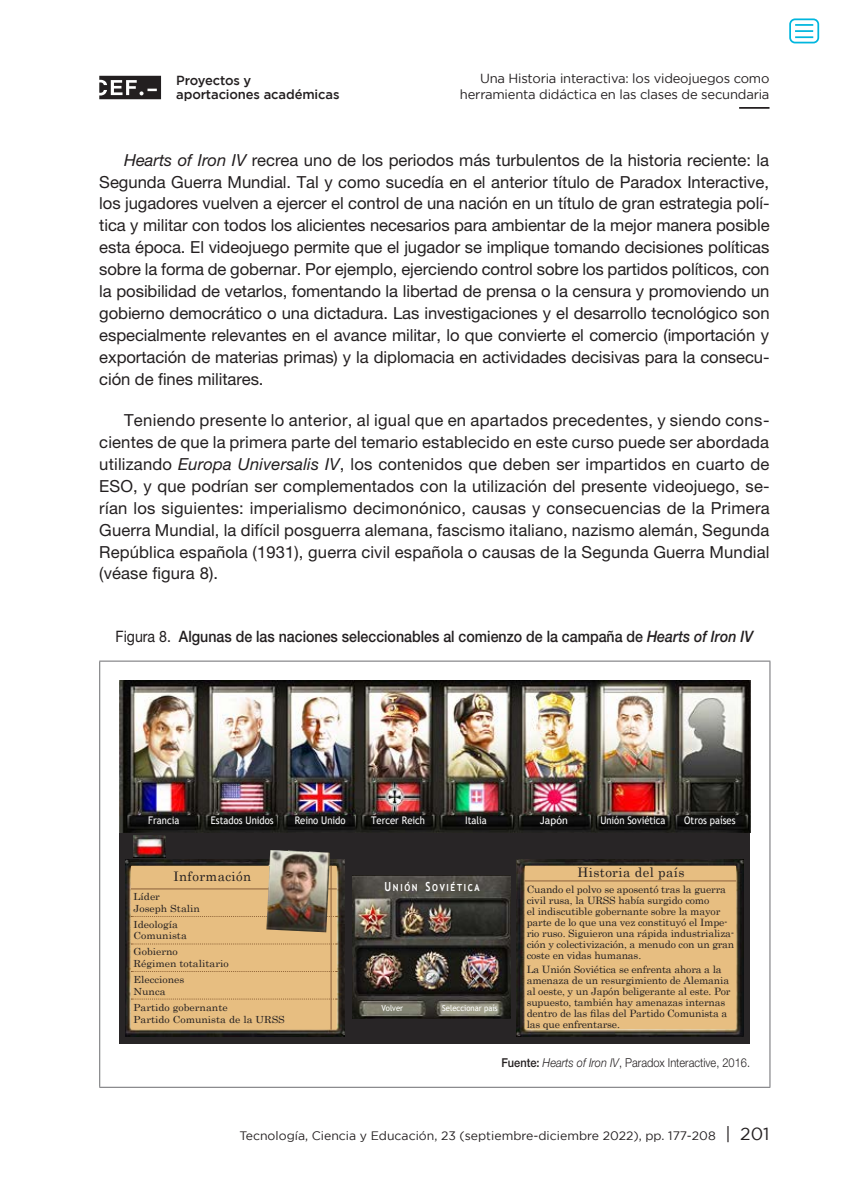
<style>
.page{position:relative;width:844px;height:1191px;background:#fff}
.page>*{position:absolute;margin:0;border:0;box-sizing:border-box;transform-origin:0 0}
.texto_normal{font:16.62px/21.9px "Helvetica Neue LT Std";color:#231f20;text-align:justify}
.Tablas_título{font:500 15.75px "Helvetica Neue LT Std";color:#231f20;scale:.9 1}
.t1{font:13.12px/16.6px "Gotham";letter-spacing:-.015em;color:#231f20;text-align:right}
.t2{font:500 13.12px/14.2px "Gotham";letter-spacing:-.01em;color:#231f20}
.Tablas_y_gráficos{font:13.12px "Century";letter-spacing:.03em;color:#231f20}
.Tablas_y_gráficos-2{font:700 12.42px "Trebuchet MS";letter-spacing:.17em;color:#fff;scale:.79 1}
.t3{font:12.25px "Gotham";color:#231f20}
.Fuente_tablas_y_graf{font:300 12.25px "Helvetica Neue LT Std";color:#231f20;scale:.9 1}
.Tablas_y_gráficos-3{font:10.5px "Trebuchet MS";color:#fff;scale:.9 1}
.Tablas_y_gráficos-4{font:10.5px "Trebuchet MS";color:#fff}
.Tablas_y_gráficos-5{font:10.15px/10.8px "Century";letter-spacing:-.015em;color:#231f20;scale:1.04 1}
.Tablas_y_gráficos-6{font:9.8px "Century";color:#231f20;scale:1.08 1}
.Tablas_y_gráficos-7{font:8.22px "Trebuchet MS";color:#fff;scale:.93 1}
.s1{font-style:italic}
.s2{font-weight:400}
.s3{font-weight:500}
.s4{font-size:17.5px}
</style>
<div class="page">
<svg style="left:99px;top:76px;width:62px;height:23px"></svg>
<hr style="left:739px;top:107px;width:30px;height:2px;background:#231f20">
<hr style="left:99px;top:660px;width:671px;height:1px;background:#6c6d70">
<hr style="left:99px;top:661px;width:1px;height:425px;background:#6c6d70">
<hr style="left:769px;top:661px;width:1px;height:425px;background:#6c6d70">
<hr style="left:99px;top:1086px;width:671px;height:1px;background:#6c6d70">
<div style="left:119px;top:681px;width:630px;height:362px;background:#282526"></div>
<img style="left:119px;top:681px;width:630px;height:151px">
<img style="left:125px;top:859px;width:220px;height:177px">
<img style="left:516px;top:859px;width:227px;height:177px">
<img style="left:134px;top:835px;width:31px;height:22px">
<div style="left:524px;top:865px;width:212px;height:164px;background:#e7be81"></div>
<hr style="left:524px;top:880px;width:212px;height:1px;background:#8a603b">
<div style="left:131px;top:865px;width:206px;height:164px;background:#e7be81"></div>
<hr style="left:131px;top:888px;width:206px;height:1px;background:#8a603b">
<svg style="left:131px;top:916px;width:206px;height:1px"></svg>
<svg style="left:131px;top:943px;width:206px;height:1px"></svg>
<svg style="left:131px;top:971px;width:206px;height:1px"></svg>
<svg style="left:131px;top:998px;width:206px;height:1px"></svg>
<hr style="left:330px;top:865px;width:1px;height:164px;background:#8a603b">
<img style="left:266px;top:850px;width:64px;height:82px">
<img style="left:352px;top:875px;width:159px;height:144px">
<div style="left:789px;top:18px;width:30px;height:25px;border:2px solid #00b6de;border-radius:5px"></div>
<svg style="left:795px;top:24px;width:18px;height:14px"></svg>
<p class="t2" style="left:176px;top:73px;width:165px">Proyectos y<br>aportaciones académicas</p>
<p class="t1" style="left:460px;top:69px;width:311px">Una Historia interactiva: los videojuegos como herramienta didáctica en las clases de secundaria</p>
<p class="texto_normal" style="left:99px;top:149px;width:671px;text-indent:25px"><span class="s1">Hearts of Iron IV</span> recrea uno de los periodos más turbulentos de la historia reciente: la Segunda Guerra Mundial. Tal y como sucedía en el anterior título de Paradox Interactive, los jugadores vuelven a ejercer el control de una nación en un título de gran estrategia polí&shy;tica y militar con todos los alicientes necesarios para ambientar de la mejor manera posible esta época. El videojuego permite que el jugador se implique tomando decisiones políticas sobre la forma de gobernar. Por ejemplo, ejerciendo control sobre los partidos políticos, con la posibilidad de vetarlos, fomentando la libertad de prensa o la censura y promoviendo un gobierno democrático o una dictadura. Las investigaciones y el desarrollo tecnológico son especialmente relevantes en el avance militar, lo que convierte el comercio (importación y exportación de materias primas) y la diplomacia en actividades decisivas para la consecu&shy;ción de fines militares.</p>
<p class="texto_normal" style="left:99px;top:409px;width:672px;text-indent:25px">Teniendo presente lo anterior, al igual que en apartados precedentes, y siendo cons&shy;cientes de que la primera parte del temario establecido en este curso puede ser abordada utilizando <span class="s1">Europa Universalis IV</span>, los contenidos que deben ser impartidos en cuarto de ESO, y que podrían ser complementados con la utilización del presente videojuego, se&shy;rían los siguientes: imperialismo decimonónico, causas y consecuencias de la Primera Guerra Mundial, la difícil posguerra alemana, fascismo italiano, nazismo alemán, Segunda República española (1931), guerra civil española o causas de la Segunda Guerra Mundial (véase figura 8).</p>
<p class="Tablas_título" style="left:116px;top:627px;width:709px"><span class="s2">Figura 8.</span> Algunas de las naciones seleccionables al comienzo de la campaña de <span class="s1">Hearts of Iron IV</span></p>
<p class="Tablas_y_gráficos-3" style="left:148px;top:813px;width:36px">Francia</p>
<p class="Tablas_y_gráficos-3" style="left:211px;top:813px;width:71px">Estados Unidos</p>
<p class="Tablas_y_gráficos-3" style="left:295px;top:813px;width:58px">Reino Unido</p>
<p class="Tablas_y_gráficos-3" style="left:371px;top:813px;width:61px">Tercer Reich</p>
<p class="Tablas_y_gráficos-3" style="left:465px;top:813px;width:26px">Italia</p>
<p class="Tablas_y_gráficos-4" style="left:540px;top:813px;width:29px">Japón</p>
<p class="Tablas_y_gráficos-3" style="left:600px;top:813px;width:74px">Unión Soviética</p>
<p class="Tablas_y_gráficos-3" style="left:684px;top:813px;width:58px">Otros países</p>
<p class="Tablas_y_gráficos" style="left:173px;top:865px;width:79px">Información</p>
<p class="Tablas_y_gráficos-6" style="left:133px;top:888px;width:26px">Líder</p>
<p class="Tablas_y_gráficos-6" style="left:133px;top:900px;width:63px">Joseph Stalin</p>
<p class="Tablas_y_gráficos-6" style="left:133px;top:915px;width:43px">Ideología</p>
<p class="Tablas_y_gráficos-6" style="left:133px;top:927px;width:51px">Comunista</p>
<p class="Tablas_y_gráficos-6" style="left:133px;top:943px;width:43px">Gobierno</p>
<p class="Tablas_y_gráficos-6" style="left:133px;top:955px;width:89px">Régimen totalitario</p>
<p class="Tablas_y_gráficos-6" style="left:133px;top:971px;width:48px">Elecciones</p>
<p class="Tablas_y_gráficos-6" style="left:133px;top:983px;width:31px">Nunca</p>
<p class="Tablas_y_gráficos-6" style="left:133px;top:999px;width:89px">Partido gobernante</p>
<p class="Tablas_y_gráficos-6" style="left:133px;top:1011px;width:142px">Partido Comunista de la URSS</p>
<p class="Tablas_y_gráficos-2" style="left:384px;top:879px;width:122px">Unión Soviética</p>
<p class="Tablas_y_gráficos-7" style="left:381px;top:1003px;width:25px">Volver</p>
<p class="Tablas_y_gráficos-7" style="left:442px;top:1003px;width:61px">Seleccionar país</p>
<p class="Tablas_y_gráficos" style="left:577px;top:861px;width:108px">Historia del país</p>
<p class="Tablas_y_gráficos-5" style="left:526px;top:883px;width:201px">Cuando el polvo se aposentó tras la guerra civil rusa, la URSS había surgido como<br>el indiscutible gobernante sobre la mayor parte de lo que una vez constituyó el Impe&shy;rio ruso. Siguieron una rápida industrializa&shy;ción y colectivización, a menudo con un gran coste en vidas humanas.</p>
<p class="Tablas_y_gráficos-5" style="left:526px;top:963px;width:197px">La Unión Soviética se enfrenta ahora a la amenaza de un resurgimiento de Alemania al oeste, y un Japón beligerante al este. Por supuesto, también hay amenazas internas dentro de las filas del Partido Comunista a las que enfrentarse.</p>
<p class="Fuente_tablas_y_graf" style="left:501px;top:1055px;width:278px"><span class="s3">Fuente:</span> <span class="s1">Hearts of Iron IV</span>, Paradox Interactive, 2016.</p>
<p class="t3" style="left:239px;top:1128px;width:531px">Tecnología, Ciencia y Educación, 23 (septiembre-diciembre 2022), pp. 177-208 <span class="s4">| 201</span></p>
</div>
